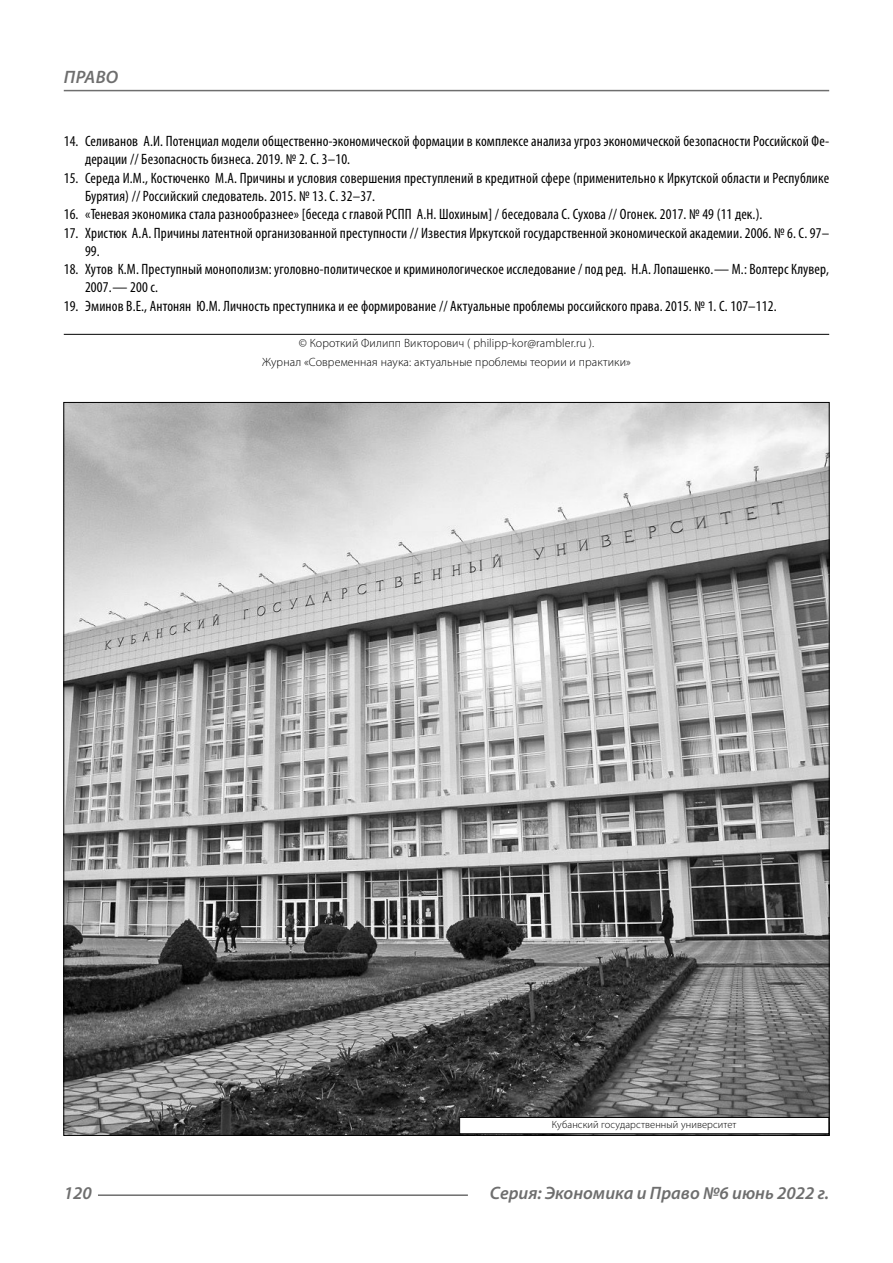
<style>
.page{position:relative;width:893px;height:1263px;background:#fff}
.page>*{position:absolute;margin:0;border:0;box-sizing:border-box;transform-origin:0 0}
.t1{font:italic 600 18px "Myriad Pro";color:#6e6e6e}
.t2{font:condensed 15px/18.3px "Myriad Pro";letter-spacing:.01em;color:#000}
.Copy{font:300 12px/18.3px "Myriad Pro";letter-spacing:.01em;color:#000;text-align:center}
.Author-doc{font:300 10.5px "Myriad Pro";letter-spacing:.01em;color:#000}
</style>
<div class="page">
<hr style="left:64px;top:334px;width:765px;height:1px;background:#000">
<img style="left:65px;top:404px;width:763px;height:730px">
<div style="left:460px;top:1117px;width:369px;height:17px;background:#fff"></div>
<div style="left:459px;top:1117px;width:370px;height:17px;border:1px solid #000"></div>
<hr style="left:98px;top:1194px;width:370px;height:2px;background:#6e6e6e">
<hr style="left:64px;top:90px;width:765px;height:1px;background:#6e6e6e">
<p class="t1" style="left:64px;top:66px;width:56px">ПРАВО</p>
<p class="t2" style="left:85px;top:132px;width:746px;text-indent:-21px">14. Селиванов А.И. Потенциал модели общественно-экономической формации в комплексе анализа угроз экономической безопасности Российской Фе&shy;дерации // Безопасность бизнеса. 2019. № 2. С. 3–10.</p>
<p class="t2" style="left:85px;top:168px;width:746px;text-indent:-21px">15. Середа И.М., Костюченко М.А. Причины и условия совершения преступлений в кредитной сфере (применительно к Иркутской области и Республике<br>Бурятия) // Российский следователь. 2015. № 13. С. 32–37.</p>
<p class="t2" style="left:64px;top:205px;width:700px">16. «Теневая экономика стала разнообразнее» [беседа с главой РСПП А.Н. Шохиным] / беседовала С. Сухова // Огонек. 2017. № 49 (11 дек.).</p>
<p class="t2" style="left:85px;top:223px;width:746px;text-indent:-21px">17. Христюк А.А. Причины латентной организованной преступности // Известия Иркутской государственной экономической академии. 2006. № 6. С. 97–<br>99.</p>
<p class="t2" style="left:85px;top:260px;width:746px;text-indent:-21px">18. Хутов К.М. Преступный монополизм: уголовно-политическое и криминологическое исследование / под ред. Н.А. Лопашенко.— М.: Волтерс Клувер,<br>2007.— 200 с.</p>
<p class="t2" style="left:64px;top:296px;width:714px">19. Эминов В.Е., Антонян Ю.М. Личность преступника и ее формирование // Актуальные проблемы российского права. 2015. № 1. С. 107–112.</p>
<p class="Copy" style="left:262px;top:334px;width:370px">© Короткий Филипп Викторович ( philipp-kor@rambler.ru ).<br>Журнал «Современная наука: актуальные проблемы теории и практики»</p>
<p class="Author-doc" style="left:552px;top:1118px;width:186px">Кубанский государственный университет</p>
<p class="t1" style="left:64px;top:1182px;width:30px">120</p>
<p class="t1" style="left:490px;top:1182px;width:341px">Серия: Экономика и Право №6 июнь 2022 г.</p>
</div>
